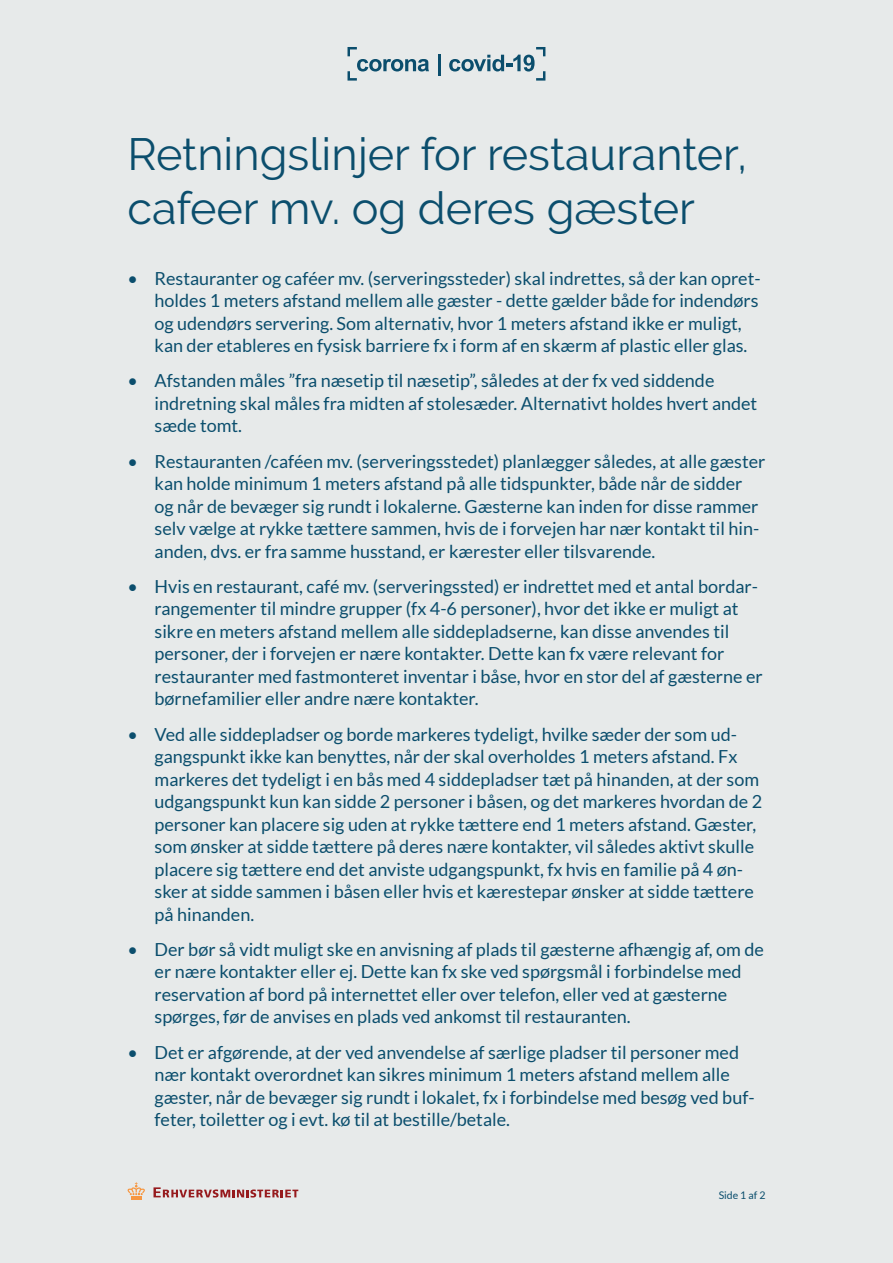
<style>
.page{position:relative;width:893px;height:1263px;background:#e7eaea}
.page>*{position:absolute;margin:0;border:0;box-sizing:border-box;transform-origin:0 0}
.t1{font:45px/54px "Raleway";color:#0b4e6d}
.t2{font:18px/22.5px "Lato";color:#0b4e6d}
.t3{font:10.5px "Lato";color:#0b4e6d}
</style>
<div class="page">
<svg style="left:154px;top:1187px;width:144px;height:10px"></svg>
<svg style="left:128px;top:1182px;width:17px;height:17px"></svg>
<svg style="left:347px;top:47px;width:82px;height:34px"></svg>
<hr style="left:438px;top:54px;width:2px;height:22px;background:#0b4e6d">
<svg style="left:449px;top:47px;width:96px;height:34px"></svg>
<h1 class="t1" style="left:127px;top:127px;width:621px">Retningslinjer for restauranter, cafeer mv. og deres gæster</h1>
<p class="t2" style="left:155px;top:267px;width:608px;text-indent:-27px">• Restauranter og caféer mv. (serveringssteder) skal indrettes, så der kan opret&shy;holdes 1 meters afstand mellem alle gæster - dette gælder både for indendørs og udendørs servering. Som alternativ, hvor 1 meters afstand ikke er muligt, kan der etableres en fysisk barriere fx i form af en skærm af plastic eller glas.</p>
<p class="t2" style="left:155px;top:369px;width:604px;text-indent:-27px">• Afstanden måles ”fra næsetip til næsetip”, således at der fx ved siddende indretning skal måles fra midten af stolesæder. Alternativt holdes hvert andet sæde tomt.</p>
<p class="t2" style="left:155px;top:450px;width:612px;text-indent:-27px">• Restauranten /caféen mv. (serveringsstedet) planlægger således, at alle gæster kan holde minimum 1 meters afstand på alle tidspunkter, både når de sidder og når de bevæger sig rundt i lokalerne. Gæsterne kan inden for disse rammer selv vælge at rykke tættere sammen, hvis de i forvejen har nær kontakt til hin&shy;anden, dvs. er fra samme husstand, er kærester eller tilsvarende.</p>
<p class="t2" style="left:155px;top:575px;width:610px;text-indent:-27px">• Hvis en restaurant, café mv. (serveringssted) er indrettet med et antal bordar&shy;rangementer til mindre grupper (fx 4-6 personer), hvor det ikke er muligt at sikre en meters afstand mellem alle siddepladserne, kan disse anvendes til personer, der i forvejen er nære kontakter. Dette kan fx være relevant for restauranter med fastmonteret inventar i båse, hvor en stor del af gæsterne er børnefamilier eller andre nære kontakter.</p>
<p class="t2" style="left:155px;top:723px;width:609px;text-indent:-27px">• Ved alle siddepladser og borde markeres tydeligt, hvilke sæder der som ud&shy;gangspunkt ikke kan benyttes, når der skal overholdes 1 meters afstand. Fx markeres det tydeligt i en bås med 4 siddepladser tæt på hinanden, at der som udgangspunkt kun kan sidde 2 personer i båsen, og det markeres hvordan de 2 personer kan placere sig uden at rykke tættere end 1 meters afstand. Gæster, som ønsker at sidde tættere på deres nære kontakter, vil således aktivt skulle placere sig tættere end det anviste udgangspunkt, fx hvis en familie på 4 øn&shy;sker at sidde sammen i båsen eller hvis et kærestepar ønsker at sidde tættere på hinanden.</p>
<p class="t2" style="left:155px;top:938px;width:611px;text-indent:-27px">• Der bør så vidt muligt ske en anvisning af plads til gæsterne afhængig af, om de er nære kontakter eller ej. Dette kan fx ske ved spørgsmål i forbindelse med reservation af bord på internettet eller over telefon, eller ved at gæsterne spørges, før de anvises en plads ved ankomst til restauranten.</p>
<p class="t2" style="left:155px;top:1041px;width:602px;text-indent:-27px">• Det er afgørende, at der ved anvendelse af særlige pladser til personer med nær kontakt overordnet kan sikres minimum 1 meters afstand mellem alle gæster, når de bevæger sig rundt i lokalet, fx i forbindelse med besøg ved buf&shy;feter, toiletter og i evt. kø til at bestille/betale.</p>
<p class="t3" style="left:719px;top:1189px;width:48px">Side 1 af 2</p>
</div>
